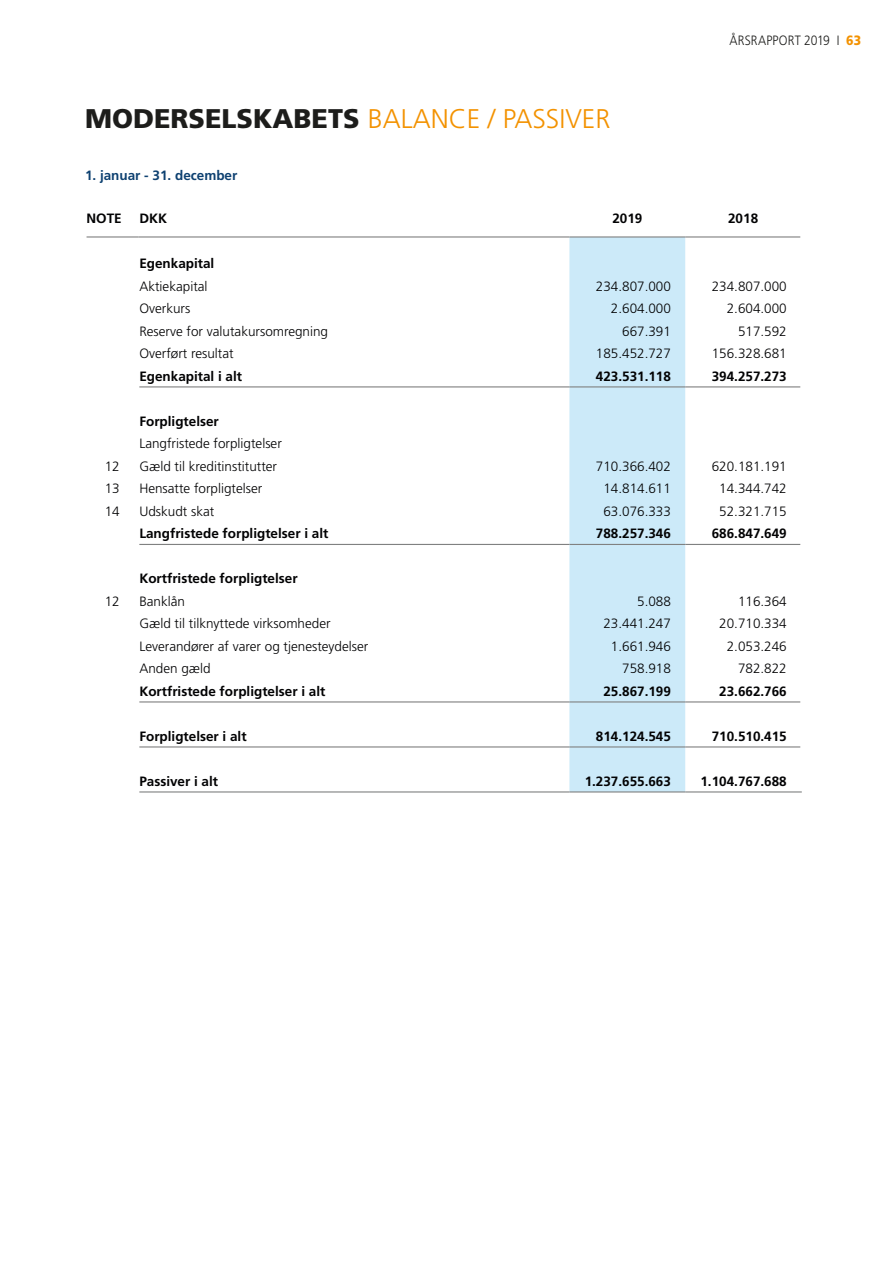
<style>
.page{position:relative;width:893px;height:1263px;background:#fff}
.page>*{position:absolute;margin:0;border:0;box-sizing:border-box;transform-origin:0 0}
.Overskrifter_1{font:300 27px "Frutiger LT";color:#f39200}
.t1{font:300 13.5px "Frutiger LT";color:#020203}
.t2{font:700 13.5px "Frutiger LT";color:#020203}
.Overskrifter_3{font:700 13.5px "Frutiger LT";color:#0e4171}
.t3{font:300 13.5px "Frutiger LT";letter-spacing:.01em;color:#1d1d1b;scale:.9 1}
.s1{font-weight:900;color:#1d1d1b}
.s2{font-weight:900;color:#f39200}
</style>
<div class="page">
<div style="left:569px;top:238px;width:116px;height:553px;background:#cceaf9"></div>
<hr style="left:87px;top:236px;width:52px;height:2px;background:#808181">
<hr style="left:139px;top:236px;width:430px;height:2px;background:#808181">
<hr style="left:569px;top:236px;width:116px;height:2px;background:#808181">
<hr style="left:685px;top:236px;width:115px;height:2px;background:#808181">
<hr style="left:139px;top:386px;width:430px;height:1px;background:#808181">
<hr style="left:569px;top:386px;width:116px;height:1px;background:#808181">
<hr style="left:685px;top:386px;width:115px;height:1px;background:#808181">
<hr style="left:139px;top:544px;width:430px;height:1px;background:#808181">
<hr style="left:569px;top:544px;width:116px;height:1px;background:#808181">
<hr style="left:685px;top:544px;width:115px;height:1px;background:#808181">
<hr style="left:139px;top:701px;width:430px;height:1px;background:#808181">
<hr style="left:569px;top:701px;width:116px;height:1px;background:#808181">
<hr style="left:685px;top:701px;width:115px;height:1px;background:#808181">
<hr style="left:139px;top:746px;width:430px;height:1px;background:#808181">
<hr style="left:569px;top:746px;width:116px;height:1px;background:#808181">
<hr style="left:685px;top:746px;width:115px;height:1px;background:#808181">
<hr style="left:139px;top:791px;width:430px;height:1px;background:#808181">
<hr style="left:569px;top:791px;width:116px;height:1px;background:#808181">
<hr style="left:685px;top:791px;width:117px;height:1px;background:#808181">
<p class="Overskrifter_1" style="left:85px;top:103px;width:527px"><span class="s1">MODERSELSKABETS</span> BALANCE / PASSIVER</p>
<p class="t3" style="left:729px;top:33px;width:148px">ÅRSRAPPORT 2019 I <span class="s2">63</span></p>
<p class="Overskrifter_3" style="left:85px;top:168px;width:154px">1. januar - 31. december</p>
<p class="t2" style="left:87px;top:211px;width:37px">NOTE</p>
<p class="t2" style="left:139px;top:211px;width:29px">DKK</p>
<p class="t2" style="left:612px;top:211px;width:32px">2019</p>
<p class="t2" style="left:728px;top:211px;width:32px">2018</p>
<p class="t2" style="left:139px;top:256px;width:77px">Egenkapital</p>
<p class="t1" style="left:139px;top:279px;width:70px">Aktiekapital</p>
<p class="t1" style="left:596px;top:279px;width:77px">234.807.000</p>
<p class="t1" style="left:712px;top:279px;width:77px">234.807.000</p>
<p class="t1" style="left:139px;top:301px;width:52px">Overkurs</p>
<p class="t1" style="left:611px;top:301px;width:62px">2.604.000</p>
<p class="t1" style="left:727px;top:301px;width:62px">2.604.000</p>
<p class="t1" style="left:139px;top:324px;width:190px">Reserve for valutakursomregning</p>
<p class="t1" style="left:622px;top:324px;width:50px">667.391</p>
<p class="t1" style="left:738px;top:324px;width:50px">517.592</p>
<p class="t1" style="left:139px;top:346px;width:96px">Overført resultat</p>
<p class="t1" style="left:596px;top:346px;width:77px">185.452.727</p>
<p class="t1" style="left:712px;top:346px;width:77px">156.328.681</p>
<p class="t2" style="left:139px;top:368px;width:104px">Egenkapital i alt</p>
<p class="t2" style="left:596px;top:368px;width:77px">423.531.118</p>
<p class="t2" style="left:712px;top:368px;width:77px">394.257.273</p>
<p class="t2" style="left:139px;top:413px;width:81px">Forpligtelser</p>
<p class="t1" style="left:139px;top:436px;width:144px">Langfristede forpligtelser</p>
<p class="t1" style="left:105px;top:459px;width:17px">12</p>
<p class="t1" style="left:139px;top:459px;width:139px">Gæld til kreditinstitutter</p>
<p class="t1" style="left:596px;top:459px;width:77px">710.366.402</p>
<p class="t1" style="left:712px;top:459px;width:77px">620.181.191</p>
<p class="t1" style="left:105px;top:481px;width:17px">13</p>
<p class="t1" style="left:139px;top:481px;width:124px">Hensatte forpligtelser</p>
<p class="t1" style="left:603px;top:481px;width:69px">14.814.611</p>
<p class="t1" style="left:719px;top:481px;width:69px">14.344.742</p>
<p class="t1" style="left:105px;top:504px;width:17px">14</p>
<p class="t1" style="left:139px;top:504px;width:77px">Udskudt skat</p>
<p class="t1" style="left:603px;top:504px;width:69px">63.076.333</p>
<p class="t1" style="left:719px;top:504px;width:69px">52.321.715</p>
<p class="t2" style="left:139px;top:526px;width:191px">Langfristede forpligtelser i alt</p>
<p class="t2" style="left:596px;top:526px;width:77px">788.257.346</p>
<p class="t2" style="left:712px;top:526px;width:77px">686.847.649</p>
<p class="t2" style="left:139px;top:571px;width:160px">Kortfristede forpligtelser</p>
<p class="t1" style="left:105px;top:594px;width:17px">12</p>
<p class="t1" style="left:139px;top:594px;width:47px">Banklån</p>
<p class="t1" style="left:637px;top:594px;width:35px">5.088</p>
<p class="t1" style="left:738px;top:594px;width:50px">116.364</p>
<p class="t1" style="left:139px;top:616px;width:193px">Gæld til tilknyttede virksomheder</p>
<p class="t1" style="left:603px;top:616px;width:69px">23.441.247</p>
<p class="t1" style="left:719px;top:616px;width:69px">20.710.334</p>
<p class="t1" style="left:139px;top:639px;width:230px">Leverandører af varer og tjenesteydelser</p>
<p class="t1" style="left:611px;top:639px;width:62px">1.661.946</p>
<p class="t1" style="left:727px;top:639px;width:62px">2.053.246</p>
<p class="t1" style="left:139px;top:661px;width:73px">Anden gæld</p>
<p class="t1" style="left:622px;top:661px;width:50px">758.918</p>
<p class="t1" style="left:738px;top:661px;width:50px">782.822</p>
<p class="t2" style="left:139px;top:683px;width:188px">Kortfristede forpligtelser i alt</p>
<p class="t2" style="left:603px;top:683px;width:69px">25.867.199</p>
<p class="t2" style="left:719px;top:683px;width:69px">23.662.766</p>
<p class="t2" style="left:139px;top:728px;width:109px">Forpligtelser i alt</p>
<p class="t2" style="left:596px;top:728px;width:77px">814.124.545</p>
<p class="t2" style="left:712px;top:728px;width:77px">710.510.415</p>
<p class="t2" style="left:139px;top:773px;width:80px">Passiver i alt</p>
<p class="t2" style="left:585px;top:773px;width:88px">1.237.655.663</p>
<p class="t2" style="left:700px;top:773px;width:88px">1.104.767.688</p>
</div>
